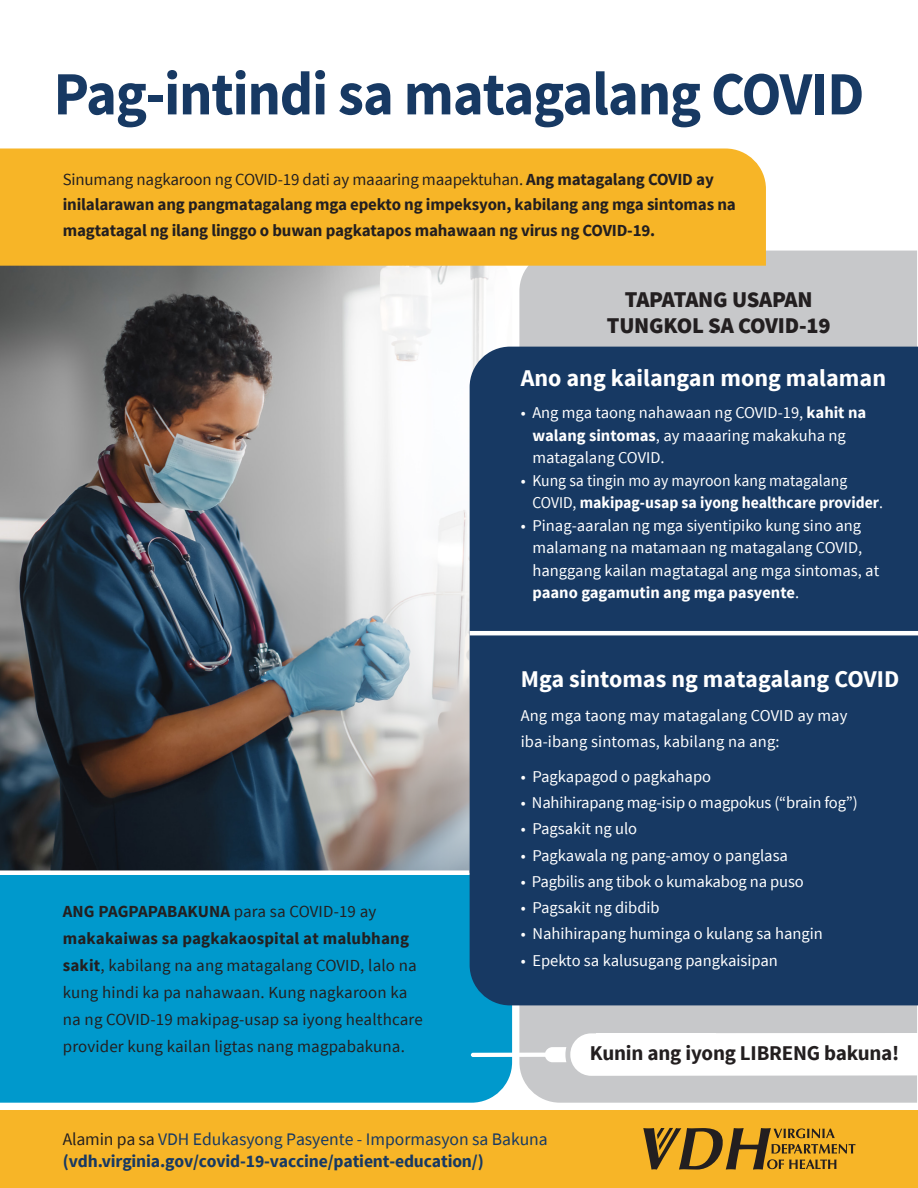
<style>
.page{position:relative;width:918px;height:1188px;background:#fff}
.page>*{position:absolute;margin:0;border:0;box-sizing:border-box;transform-origin:0 0}
.t1{font:700 61.5px "Source Sans Pro";letter-spacing:-.02em;color:#173963;scale:.95 1}
.t2{font:700 24px "Source Sans Pro";color:#fff}
.t3{font:900 22.5px/25.5px "Source Sans Pro";letter-spacing:-.01em;color:#231f20;text-align:center}
.t4{font:700 21px "Source Sans Pro";letter-spacing:-.01em;color:#231f20}
.t5{font:700 17.7px "Source Sans Pro";letter-spacing:-.01em;color:#173963}
.t6{font:17.7px "Source Sans Pro";color:#173963}
.t7{font:16.8px/27px "Source Sans Pro";letter-spacing:.01em;color:#231f20}
.t8{font:700 16.8px/25.5px "Source Sans Pro";letter-spacing:-.01em;color:#231f20}
.t9{font:16.5px/22.5px "Source Sans Pro";color:#fff}
.s1{font-weight:400}
.s2{font-weight:700}
.s3{color:#231f20}
</style>
<div class="page">
<img style="left:0;top:266px;width:512px;height:607px">
<div style="left:519px;top:251px;width:398px;height:852px;background:#c7c8ca"></div>
<div style="left:0;top:1110px;width:918px;height:78px;background:#f7b527"></div>
<div style="left:0;top:875px;width:512px;height:228px;background:#09c"></div>
<div style="left:0;top:870px;width:469px;height:5px;background:#fff"></div>
<div style="left:470px;top:347px;width:448px;height:658px;background:#173963"></div>
<hr style="left:470px;top:631px;width:448px;height:4px;background:#fff">
<svg style="left:471px;top:1028px;width:446px;height:52px"></svg>
<div style="left:597px;top:1033px;width:119px;height:36px;background:#fff"></div>
<div style="left:0;top:148px;width:766px;height:118px;background:#f7b527"></div>
<svg style="left:643px;top:1128px;width:213px;height:42px"></svg>
<h1 class="t1" style="left:54px;top:55px;width:855px">Pag-intindi sa matagalang COVID</h1>
<p class="t8" style="left:63px;top:167px;width:675px"><span class="s1">Sinumang nagkaroon ng COVID-19 dati ay maaaring maapektuhan.</span> Ang matagalang COVID ay inilalarawan ang pangmatagalang mga epekto ng impeksyon, kabilang ang mga sintomas na magtatagal ng ilang linggo o buwan pagkatapos mahawaan ng virus ng COVID-19.</p>
<p class="t7" style="left:63px;top:899px;width:361px"><span class="s2">ANG PAGPAPABAKUNA</span> para sa COVID-19 ay <span class="s2">makakaiwas sa pagkakaospital at malubhang sakit</span>, kabilang na ang matagalang COVID, lalo na kung hindi ka pa nahawaan. Kung nagkaroon ka na ng COVID-19 makipag-usap sa iyong healthcare provider kung kailan ligtas nang magpabakuna.</p>
<h2 class="t3" style="left:607px;top:288px;width:225px">TAPATANG USAPAN<br>TUNGKOL SA COVID-19</h2>
<h3 class="t2" style="left:521px;top:363px;width:367px">Ano ang kailangan mong malaman</h3>
<p class="t9" style="left:532px;top:402px;width:335px;text-indent:-12px">• Ang mga taong nahawaan ng COVID-19, <span class="s2">kahit na walang sintomas</span>, ay maaaring makakuha ng matagalang COVID.</p>
<p class="t9" style="left:532px;top:469px;width:352px;text-indent:-12px">• Kung sa tingin mo ay mayroon kang matagalang<br>COVID, <span class="s2">makipag-usap sa iyong healthcare provider</span>.</p>
<p class="t9" style="left:532px;top:514px;width:348px;text-indent:-12px">• Pinag-aaralan ng mga siyentipiko kung sino ang malamang na matamaan ng matagalang COVID, hanggang kailan magtatagal ang mga sintomas, at <span class="s2">paano gagamutin ang mga pasyente</span>.</p>
<h3 class="t2" style="left:521px;top:664px;width:380px">Mga sintomas ng matagalang COVID</h3>
<p class="t9" style="left:521px;top:703px;width:328px;line-height:26.2px">Ang mga taong may matagalang COVID ay may iba-ibang sintomas, kabilang na ang:</p>
<p class="t9" style="left:521px;top:765px;width:192px">• Pagkapagod o pagkahapo</p>
<p class="t9" style="left:521px;top:792px;width:339px">• Nahihirapang mag-isip o magpokus (“brain fog”)</p>
<p class="t9" style="left:521px;top:818px;width:118px">• Pagsakit ng ulo</p>
<p class="t9" style="left:521px;top:844px;width:269px">• Pagkawala ng pang-amoy o panglasa</p>
<p class="t9" style="left:521px;top:870px;width:284px">• Pagbilis ang tibok o kumakabog na puso</p>
<p class="t9" style="left:521px;top:897px;width:141px">• Pagsakit ng dibdib</p>
<p class="t9" style="left:521px;top:923px;width:304px">• Nahihirapang huminga o kulang sa hangin</p>
<p class="t9" style="left:521px;top:949px;width:259px">• Epekto sa kalusugang pangkaisipan</p>
<p class="t4" style="left:590px;top:1039px;width:311px">Kunin ang iyong LIBRENG bakuna!</p>
<p class="t6" style="left:63px;top:1128px;width:487px"><span class="s3">Alamin pa sa</span> VDH Edukasyong Pasyente - Impormasyon sa Bakuna</p>
<p class="t5" style="left:63px;top:1149px;width:422px">(vdh.virginia.gov/covid-19-vaccine/patient-education/)</p>
</div>
